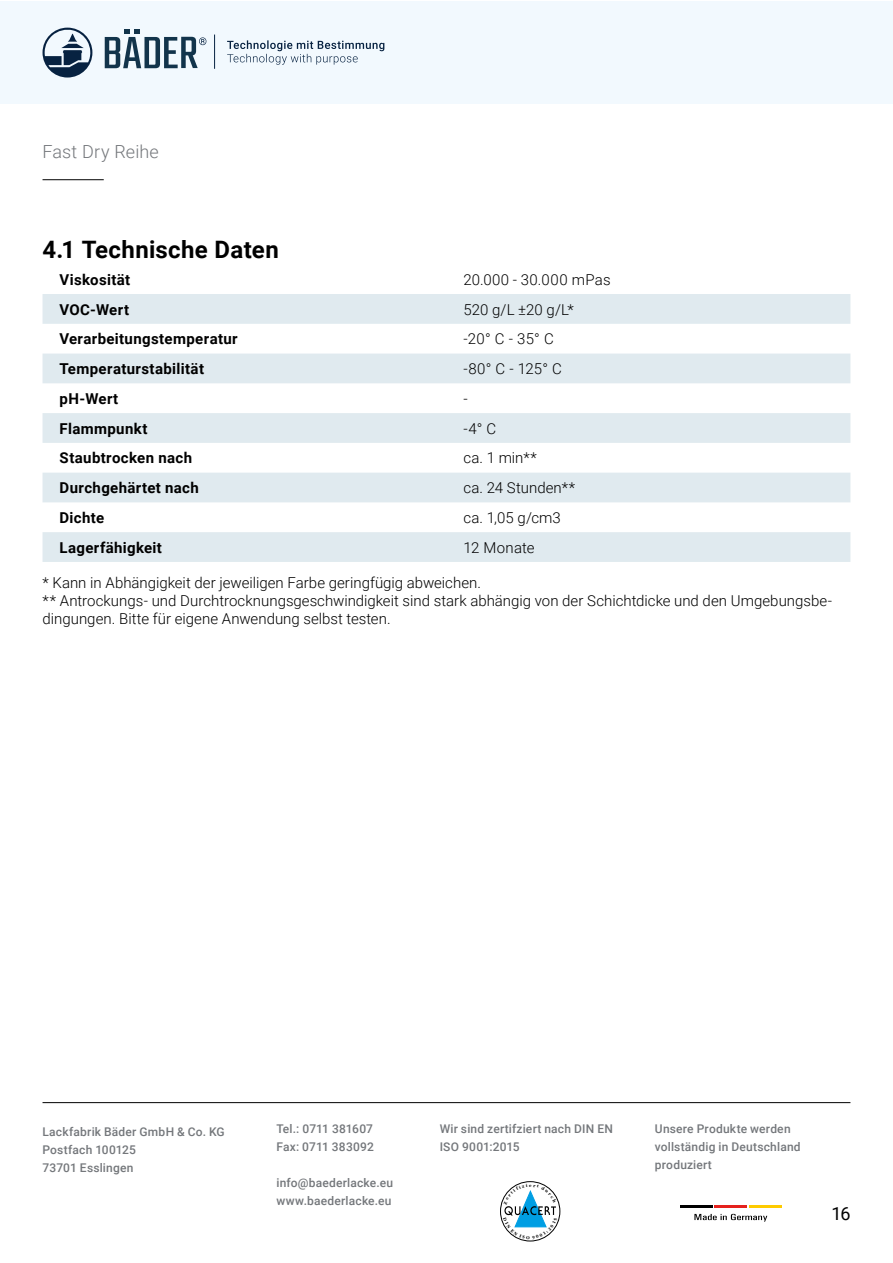
<style>
.page{position:relative;width:893px;height:1263px;background:#fff}
.page>*{position:absolute;margin:0;border:0;box-sizing:border-box;transform-origin:0 0}
.Überschrift{font:700 24px "Roboto";letter-spacing:.01em;color:#000}
.Unterüberschrift{font:300 18px "Roboto";letter-spacing:.01em;color:#74777b}
.t1{font:18px "Roboto";color:#000}
.Fließtext{font:300 15px/18px "Roboto";color:#000}
.Fließtext-2{font:700 15px "Roboto";letter-spacing:.025em;color:#000}
.Fließtext-3{font:300 15px "Roboto";letter-spacing:.02em;color:#000}
.t2{font:500 12px/18px "Roboto";letter-spacing:.015em;color:#74777b}
</style>
<div class="page">
<svg style="left:694px;top:1214px;width:73px;height:8px"></svg>
<hr style="left:680px;top:1205px;width:32px;height:3px;background:#000">
<hr style="left:715px;top:1205px;width:32px;height:3px;background:#e5211d">
<hr style="left:749px;top:1205px;width:33px;height:3px;background:#fecb00">
<div style="left:500px;top:1181px;width:60px;height:60px;border:1px solid #000;border-radius:50%"></div>
<hr style="left:43px;top:1102px;width:807px;height:1px;background:#000">
<div style="left:0;top:1px;width:893px;height:103px;background:#f2f9fe"></div>
<svg style="left:227px;top:40px;width:157px;height:25px"></svg>
<svg style="left:105px;top:30px;width:101px;height:38px"></svg>
<svg style="left:43px;top:28px;width:49px;height:50px"></svg>
<hr style="left:214px;top:35px;width:1px;height:34px;background:#072241">
<svg style="left:43px;top:294px;width:807px;height:268px;fill:#e0eaef"></svg>
<hr style="left:43px;top:179px;width:61px;height:1px;background:#000">
<svg style="left:503px;top:1183px;width:54px;height:56px"></svg>
<p class="Unterüberschrift" style="left:43px;top:139px;width:118px">Fast Dry Reihe</p>
<p class="Überschrift" style="left:43px;top:233px;width:238px">4.1 Technische Daten</p>
<p class="Fließtext-2" style="left:60px;top:269px;width:72px">Viskosität</p>
<p class="Fließtext-3" style="left:463px;top:269px;width:149px">20.000 - 30.000 mPas</p>
<p class="Fließtext-2" style="left:60px;top:299px;width:71px">VOC-Wert</p>
<p class="Fließtext" style="left:463px;top:300px;width:112px">520 g/L ±20 g/L*</p>
<p class="Fließtext-2" style="left:60px;top:328px;width:180px">Verarbeitungstemperatur</p>
<p class="Fließtext" style="left:463px;top:329px;width:92px">-20° C - 35° C</p>
<p class="Fließtext-2" style="left:60px;top:358px;width:146px">Temperaturstabilität</p>
<p class="Fließtext" style="left:463px;top:359px;width:100px">-80° C - 125° C</p>
<p class="Fließtext-2" style="left:60px;top:388px;width:60px">pH-Wert</p>
<p class="Fließtext" style="left:463px;top:389px;width:6px">-</p>
<p class="Fließtext-2" style="left:60px;top:418px;width:90px">Flammpunkt</p>
<p class="Fließtext" style="left:463px;top:419px;width:34px">-4° C</p>
<p class="Fließtext-2" style="left:60px;top:447px;width:134px">Staubtrocken nach</p>
<p class="Fließtext" style="left:463px;top:448px;width:75px">ca. 1 min**</p>
<p class="Fließtext-2" style="left:60px;top:477px;width:141px">Durchgehärtet nach</p>
<p class="Fließtext" style="left:463px;top:478px;width:113px">ca. 24 Stunden**</p>
<p class="Fließtext-2" style="left:60px;top:507px;width:46px">Dichte</p>
<p class="Fließtext" style="left:463px;top:508px;width:99px">ca. 1,05 g/cm3</p>
<p class="Fließtext-2" style="left:60px;top:537px;width:104px">Lagerfähigkeit</p>
<p class="Fließtext" style="left:463px;top:538px;width:73px">12 Monate</p>
<p class="Fließtext" style="left:43px;top:573px;width:440px">* Kann in Abhängigkeit der jeweiligen Farbe geringfügig abweichen.</p>
<p class="Fließtext" style="left:43px;top:591px;width:791px">** Antrockungs- und Durchtrocknungsgeschwindigkeit sind stark abhängig von der Schichtdicke und den Umgebungsbe&shy;dingungen. Bitte für eigene Anwendung selbst testen.</p>
<p class="t2" style="left:43px;top:1122px;width:184px">Lackfabrik Bäder GmbH &amp; Co. KG<br>Postfach 100125<br>73701 Esslingen</p>
<p class="t2" style="left:440px;top:1119px;width:175px">Wir sind zertifziert nach DIN EN<br>ISO 9001:2015</p>
<p class="t2" style="left:655px;top:1119px;width:147px">Unsere Produkte werden vollständig in Deutschland produziert</p>
<p class="t2" style="left:276px;top:1119px;width:99px">Tel.: 0711 381607<br>Fax: 0711 383092</p>
<p class="t2" style="left:276px;top:1173px;width:118px">info@baederlacke.eu www.baederlacke.eu</p>
<p class="t1" style="left:831px;top:1201px;width:21px">16</p>
</div>
